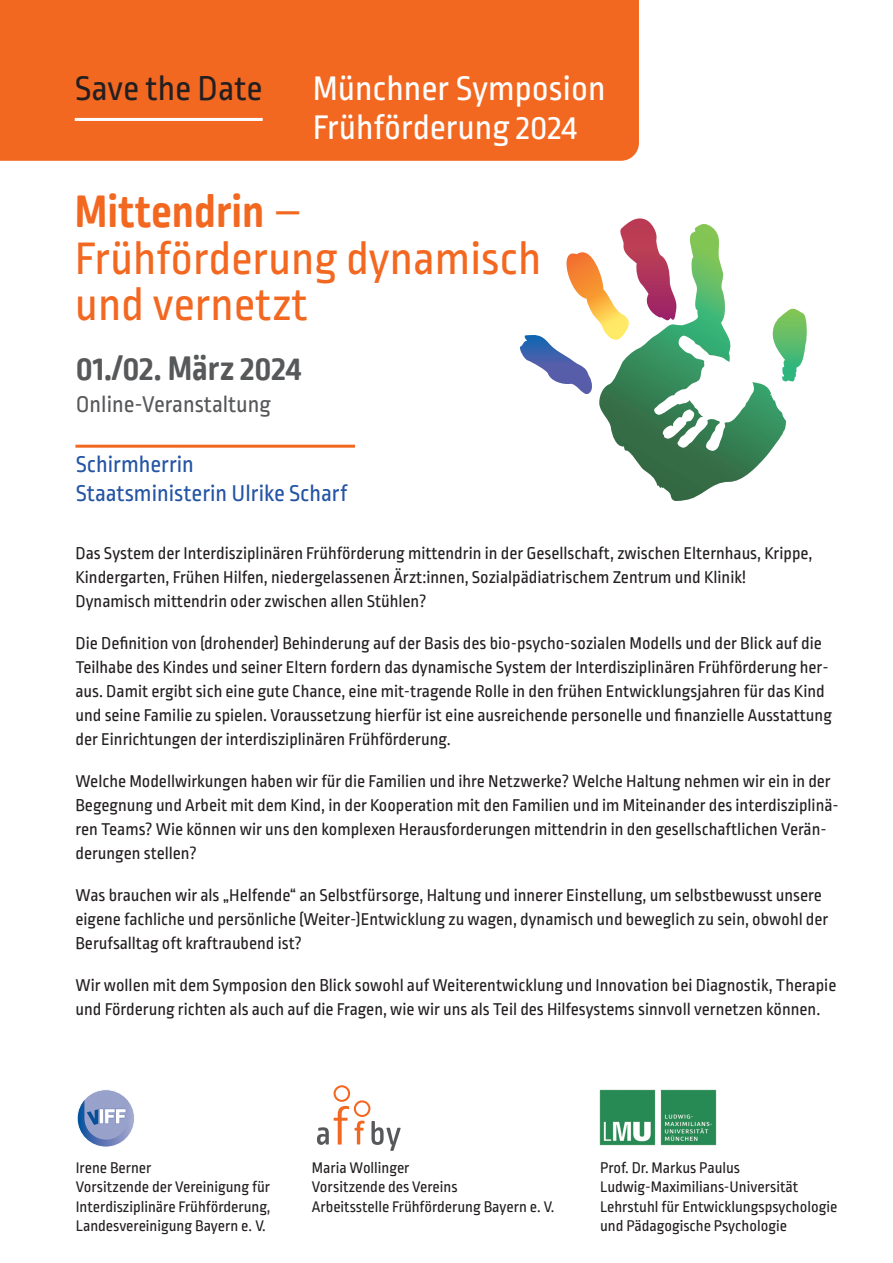
<style>
.page{position:relative;width:893px;height:1263px;background:#fff}
.page>*{position:absolute;margin:0;border:0;box-sizing:border-box;transform-origin:0 0}
.t1{font:48px/46.5px "Ropa Sans Pro";color:#f36821}
.t2{font:700 48px "Ropa Soft PTT";color:#f36821}
.t3{font:36px/39px "Ropa Sans Pro";color:#fff}
.t4{font:700 36px "Ropa Soft PTT";color:#57585a}
.t5{font:36px "Ropa Sans Pro";color:#231f20}
.t6{font:24px/29.2px "Ropa Sans Pro";color:#2454a4}
.t7{font:24px "Ropa Sans Pro";color:#57585a}
.t8{font:18px/24px "Ropa Sans Pro";color:#231f20}
.t9{font:16.2px/19.5px "Ropa Sans Pro";color:#231f20}
.s1{font-family:"Ropa Sans Pro";font-weight:400}
</style>
<div class="page">
<div style="left:0;top:0;width:639px;height:161px;background:#f36821"></div>
<hr style="left:75px;top:445px;width:280px;height:3px;background:#f36821">
<svg style="left:355px;top:1121px;width:10px;height:23px"></svg>
<svg style="left:372px;top:1121px;width:29px;height:30px"></svg>
<div style="left:334px;top:1085px;width:16px;height:17px;border:2px solid #f36821;border-radius:50%"></div>
<div style="left:354px;top:1100px;width:16px;height:17px;border:2px solid #f36821;border-radius:50%"></div>
<svg style="left:317px;top:1106px;width:32px;height:39px"></svg>
<img style="left:77px;top:1090px;width:58px;height:57px;border-radius:50%">
<div style="left:77px;top:1089px;width:58px;height:58px;border:1px solid #fff;border-radius:50%"></div>
<hr style="left:75px;top:118px;width:188px;height:3px;background:#fff">
<img style="left:599px;top:1089px;width:118px;height:57px">
<svg style="left:520px;top:218px;width:129px;height:177px"></svg>
<svg style="left:786px;top:308px;width:21px;height:74px"></svg>
<svg style="left:598px;top:222px;width:188px;height:265px"></svg>
<h2 class="t5" style="left:75px;top:71px;width:189px">Save the Date</h2>
<h2 class="t3" style="left:313px;top:70px;width:294px">Münchner Symposion<br>Frühförderung 2024</h2>
<h1 class="t2" style="left:75px;top:189px;width:229px">Mittendrin <span class="s1">–</span></h1>
<h1 class="t1" style="left:75px;top:236px;width:468px">Frühförderung dynamisch und vernetzt</h1>
<h2 class="t4" style="left:76px;top:351px;width:227px">01./02. März 2024</h2>
<h3 class="t7" style="left:76px;top:393px;width:197px">Online-Veranstaltung</h3>
<h3 class="t6" style="left:76px;top:450px;width:273px">Schirmherrin<br>Staatsministerin Ulrike Scharf</h3>
<p class="t8" style="left:75px;top:542px;width:739px">Das System der Interdisziplinären Frühförderung mittendrin in der Gesellschaft, zwischen Elternhaus, Krippe,<br>Kindergarten, Frühen Hilfen, niedergelassenen Ärzt:innen, Sozialpädiatrischem Zentrum und Klinik!<br>Dynamisch mittendrin oder zwischen allen Stühlen?</p>
<p class="t8" style="left:75px;top:632px;width:758px">Die Definition von (drohender) Behinderung auf der Basis des bio-psycho-sozialen Modells und der Blick auf die Teilhabe des Kindes und seiner Eltern fordern das dynamische System der Interdisziplinären Frühförderung her&shy;aus. Damit ergibt sich eine gute Chance, eine mit-tragende Rolle in den frühen Entwicklungsjahren für das Kind und seine Familie zu spielen. Voraussetzung hierfür ist eine ausreichende personelle und finanzielle Ausstattung der Einrichtungen der interdisziplinären Frühförderung.</p>
<p class="t8" style="left:75px;top:770px;width:765px">Welche Modellwirkungen haben wir für die Familien und ihre Netzwerke? Welche Haltung nehmen wir ein in der Begegnung und Arbeit mit dem Kind, in der Kooperation mit den Familien und im Miteinander des interdisziplinä&shy;ren Teams? Wie können wir uns den komplexen Herausforderungen mittendrin in den gesellschaftlichen Verän&shy;derungen stellen?</p>
<p class="t8" style="left:75px;top:884px;width:754px">Was brauchen wir als „Helfende“ an Selbstfürsorge, Haltung und innerer Einstellung, um selbstbewusst unsere eigene fachliche und persönliche (Weiter-)Entwicklung zu wagen, dynamisch und beweglich zu sein, obwohl der<br>Berufsalltag oft kraftraubend ist?</p>
<p class="t8" style="left:75px;top:974px;width:762px">Wir wollen mit dem Symposion den Blick sowohl auf Weiterentwicklung und Innovation bei Diagnostik, Therapie und Förderung richten als auch auf die Fragen, wie wir uns als Teil des Hilfesystems sinnvoll vernetzen können.</p>
<p class="t9" style="left:76px;top:1158px;width:196px">Irene Berner<br>Vorsitzende der Vereinigung für<br>Interdisziplinäre Frühförderung,<br>Landesvereinigung Bayern e. V.</p>
<p class="t9" style="left:312px;top:1158px;width:244px">Maria Wollinger<br>Vorsitzende des Vereins<br>Arbeitsstelle Frühförderung Bayern e. V.</p>
<p class="t9" style="left:600px;top:1158px;width:239px">Prof. Dr. Markus Paulus<br>Ludwig-Maximilians-Universität<br>Lehrstuhl für Entwicklungspsychologie und Pädagogische Psychologie</p>
</div>
